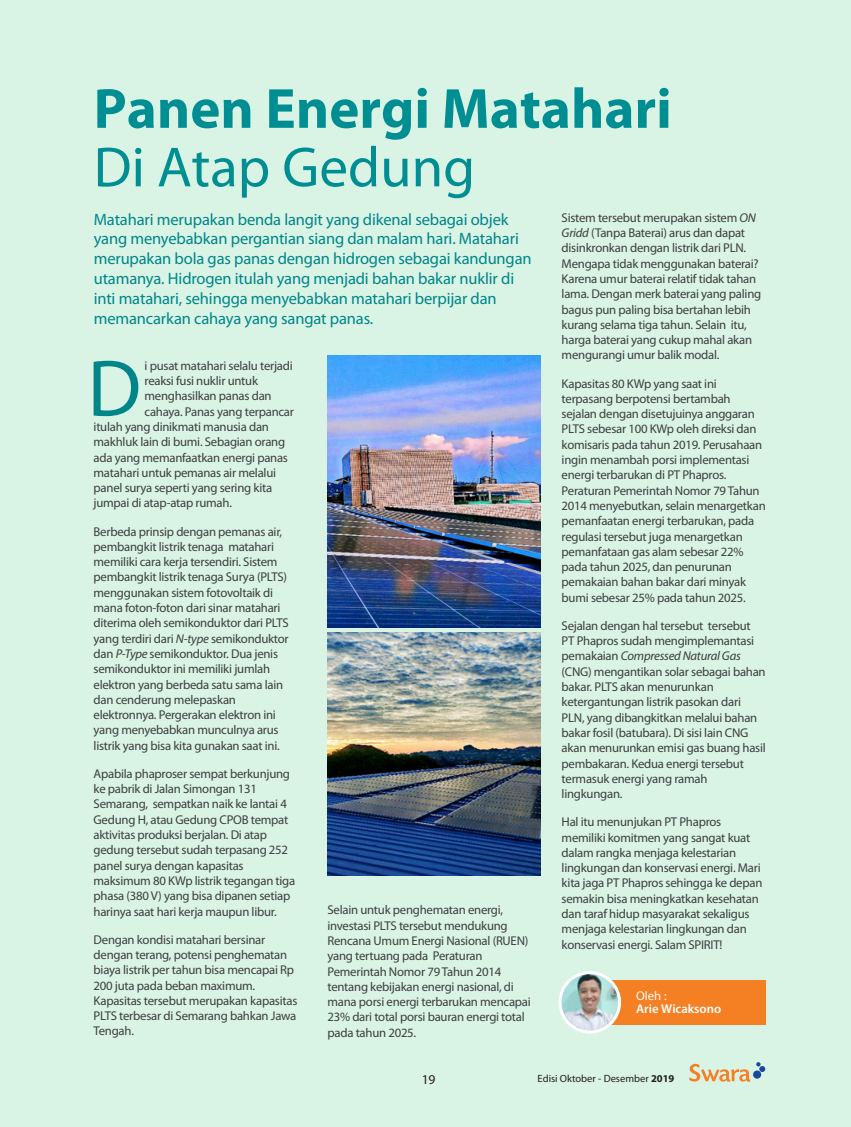
<style>
.page{position:relative;width:851px;height:1127px;background:#fff}
.page>*{position:absolute;margin:0;border:0;box-sizing:border-box;transform-origin:0 0}
.t1{font:80.85px "Myriad Pro";color:#008689}
.BODYTEKS_normal{font:700 57px/58.5px "Myriad Pro";color:#018e92}
.t2{font:16.5px/19.8px "Myriad Pro";letter-spacing:-.01em;color:#008689}
.t3{font:13.5px "Myriad Pro";color:#231f20}
.t4{font:12.75px/15.3px "Myriad Pro";letter-spacing:-.02em;color:#3e3e3f}
.BODYTEKS_normal-2{font:600 12.75px "Myriad Pro";color:#fff}
.BODYTEKS_normal-3{font:12.75px "Myriad Pro";color:#fff}
.t5{font:10.5px "Myriad Pro";color:#231f20}
.s1{font-weight:400}
.s2{font-style:italic}
.s3{font-weight:700}
</style>
<div class="page">
<div style="left:0;top:0;width:850px;height:1127px;background:#d9f3e5"></div>
<img style="left:327px;top:355px;width:213px;height:272px">
<img style="left:327px;top:632px;width:213px;height:243px">
<div style="left:577px;top:980px;width:188px;height:44px;background:#f58024"></div>
<img style="left:560px;top:972px;width:59px;height:60px;border-radius:30px">
<div style="left:558px;top:971px;width:63px;height:62px;border:3px solid #fff;border-radius:50%"></div>
<div style="left:753px;top:1070px;width:8px;height:8px;background:#1a489c;border-radius:50%"></div>
<svg style="left:756px;top:1062px;width:9px;height:10px"></svg>
<svg style="left:689px;top:1064px;width:61px;height:17px"></svg>
<p class="BODYTEKS_normal" style="left:94px;top:80px;width:579px">Panen Energi Matahari<br><span class="s1">Di Atap Gedung</span></p>
<p class="t2" style="left:94px;top:209px;width:439px">Matahari merupakan benda langit yang dikenal sebagai objek yang menyebabkan pergantian siang dan malam hari. Matahari merupakan bola gas panas dengan hidrogen sebagai kandungan utamanya. Hidrogen itulah yang menjadi bahan bakar nuklir di inti matahari, sehingga menyebabkan matahari berpijar dan memancarkan cahaya yang sangat panas.</p>
<p class="t1" style="left:87px;top:339px;width:55px">D</p>
<p class="t4" style="left:144px;top:358px;width:150px">i pusat matahari selalu terjadi</p>
<p class="t4" style="left:561px;top:210px;width:201px">Sistem tersebut merupakan sistem <span class="s2">ON Gridd</span> (Tanpa Baterai) arus dan dapat disinkronkan dengan listrik dari PLN.<br>Mengapa tidak menggunakan baterai?<br>Karena umur baterai relatif tidak tahan lama. Dengan merk baterai yang paling bagus pun paling bisa bertahan lebih kurang selama tiga tahun. Selain itu, harga baterai yang cukup mahal akan mengurangi umur balik modal.</p>
<p class="t4" style="left:561px;top:375px;width:206px">Kapasitas 80 KWp yang saat ini terpasang berpotensi bertambah sejalan dengan disetujuinya anggaran PLTS sebesar 100 KWp oleh direksi dan komisaris pada tahun 2019. Perusahaan ingin menambah porsi implementasi energi terbarukan di PT Phapros.<br>Peraturan Pemerintah Nomor 79 Tahun 2014 menyebutkan, selain menargetkan pemanfaatan energi terbarukan, pada regulasi tersebut juga menargetkan pemanfataan gas alam sebesar 22% pada tahun 2025, dan penurunan pemakaian bahan bakar dari minyak bumi sebesar 25% pada tahun 2025.</p>
<p class="t4" style="left:561px;top:618px;width:205px">Sejalan dengan hal tersebut tersebut PT Phapros sudah mengimplemantasi pemakaian <span class="s2">Compressed Natural Gas </span>(CNG) mengantikan solar sebagai bahan bakar. PLTS akan menurunkan ketergantungan listrik pasokan dari PLN, yang dibangkitkan melalui bahan bakar fosil (batubara). Di sisi lain CNG akan menurunkan emisi gas buang hasil pembakaran. Kedua energi tersebut termasuk energi yang ramah lingkungan.</p>
<p class="t4" style="left:561px;top:814px;width:202px">Hal itu menunjukan PT Phapros memiliki komitmen yang sangat kuat dalam rangka menjaga kelestarian lingkungan dan konservasi energi. Mari kita jaga PT Phapros sehingga ke depan semakin bisa meningkatkan kesehatan dan taraf hidup masyarakat sekaligus menjaga kelestarian lingkungan dan konservasi energi. Salam SPIRIT!</p>
<p class="BODYTEKS_normal-3" style="left:636px;top:988px;width:32px">Oleh :</p>
<p class="BODYTEKS_normal-2" style="left:636px;top:1001px;width:87px">Arie Wicaksono</p>
<p class="t4" style="left:144px;top:373px;width:115px">reaksi fusi nuklir untuk</p>
<p class="t4" style="left:144px;top:388px;width:129px">menghasilkan panas dan</p>
<p class="t4" style="left:144px;top:403px;width:151px">cahaya. Panas yang terpancar</p>
<p class="t4" style="left:94px;top:419px;width:177px">itulah yang dinikmati manusia dan</p>
<p class="t4" style="left:94px;top:434px;width:193px">makhluk lain di bumi. Sebagian orang</p>
<p class="t4" style="left:94px;top:449px;width:196px">ada yang memanfaatkan energi panas</p>
<p class="t4" style="left:94px;top:465px;width:184px">matahari untuk pemanas air melalui</p>
<p class="t4" style="left:94px;top:480px;width:180px">panel surya seperti yang sering kita</p>
<p class="t4" style="left:94px;top:495px;width:140px">jumpai di atap-atap rumah.</p>
<p class="t4" style="left:94px;top:523px;width:197px">Berbeda prinsip dengan pemanas air, pembangkit listrik tenaga matahari memiliki cara kerja tersendiri. Sistem pembangkit listrik tenaga Surya (PLTS) menggunakan sistem fotovoltaik di mana foton-foton dari sinar matahari diterima oleh semikonduktor dari PLTS yang terdiri dari <span class="s2">N-type</span> semikonduktor dan <span class="s2">P-Type</span> semikonduktor. Dua jenis semikonduktor ini memiliki jumlah elektron yang berbeda satu sama lain dan cenderung melepaskan elektronnya. Pergerakan elektron ini yang menyebabkan munculnya arus listrik yang bisa kita gunakan saat ini.</p>
<p class="t4" style="left:94px;top:766px;width:203px">Apabila phaproser sempat berkunjung ke pabrik di Jalan Simongan 131<br>Semarang, sempatkan naik ke lantai 4<br>Gedung H, atau Gedung CPOB tempat aktivitas produksi berjalan. Di atap gedung tersebut sudah terpasang 252 panel surya dengan kapasitas maksimum 80 KWp listrik tegangan tiga phasa (380 V) yang bisa dipanen setiap harinya saat hari kerja maupun libur.</p>
<p class="t4" style="left:94px;top:931px;width:205px">Dengan kondisi matahari bersinar dengan terang, potensi penghematan biaya listrik per tahun bisa mencapai Rp<br>200 juta pada beban maximum.<br>Kapasitas tersebut merupakan kapasitas<br>PLTS terbesar di Semarang bahkan Jawa<br>Tengah.</p>
<p class="t4" style="left:327px;top:902px;width:205px">Selain untuk penghematan energi, investasi PLTS tersebut mendukung Rencana Umum Energi Nasional (RUEN) yang tertuang pada Peraturan Pemerintah Nomor 79 Tahun 2014 tentang kebijakan energi nasional, di mana porsi energi terbarukan mencapai 23% dari total porsi bauran energi total pada tahun 2025.</p>
<p class="t3" style="left:421px;top:1071px;width:15px">19</p>
<p class="t5" style="left:537px;top:1072px;width:138px">Edisi Oktober - Desember <span class="s3">2019</span></p>
</div>
